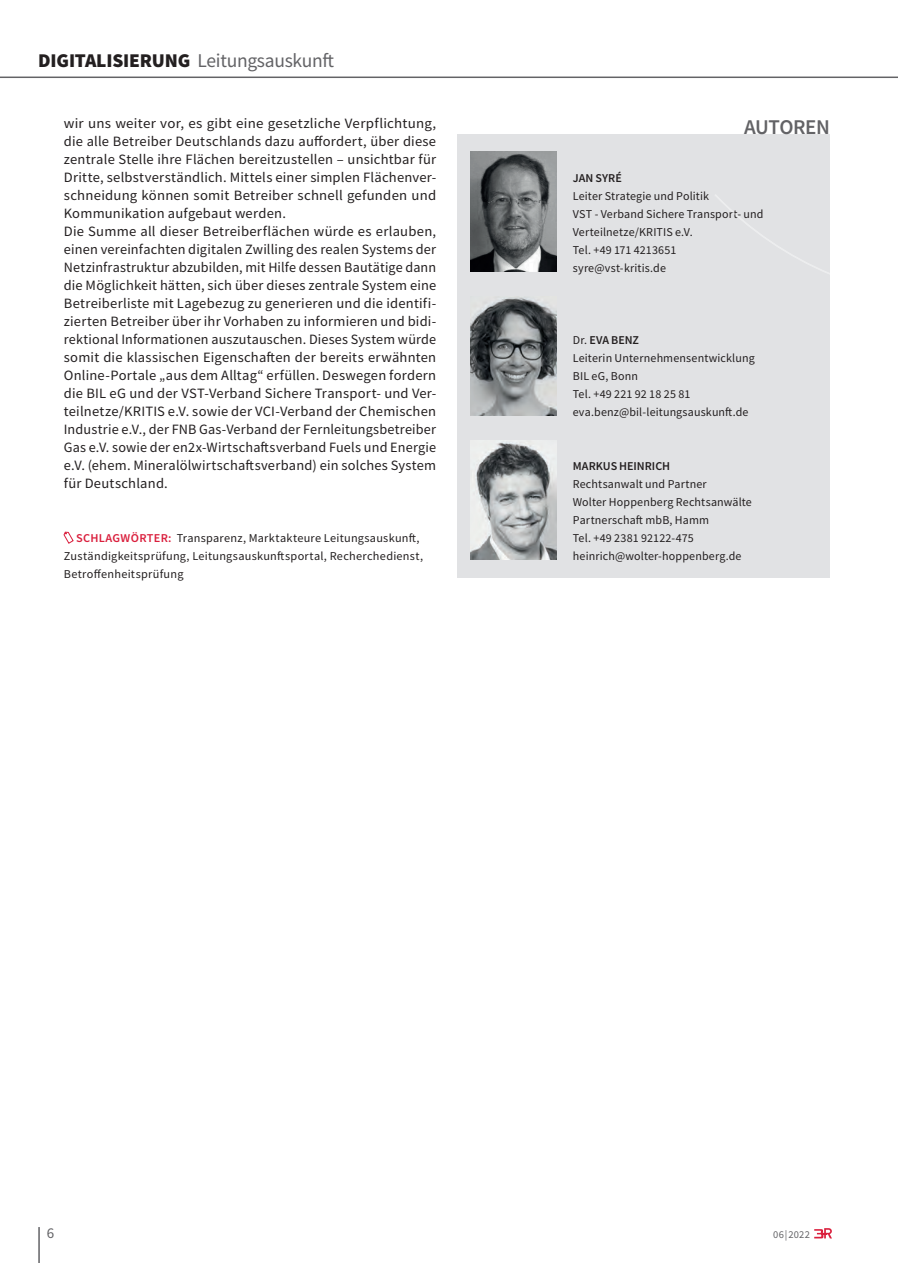
<style>
.page{position:relative;width:898px;height:1263px;background:#fff}
.page>*{position:absolute;margin:0;border:0;box-sizing:border-box;transform-origin:0 0}
.t1{font:600 21px "Source Sans Pro";letter-spacing:-.02em;color:#636366}
.t2{font:19.5px "Source Sans Pro";letter-spacing:-.015em;color:#636366}
.t3{font:15px "Source Sans Pro";color:#636366}
.t4{font:14.25px/18px "Source Sans Pro";letter-spacing:.015em;color:#231f20;scale:1.05 1}
.t5{font:12px/18px "Source Sans Pro";letter-spacing:.015em;color:#231f20}
.t6{font:600 12px "Source Sans Pro";color:#231f20}
.t7{font:10.5px "Source Sans Pro";letter-spacing:.02em;color:#636366}
.s1{font-weight:900;color:#231f20}
.s2{font-weight:600;color:#da1f3d}
.s3{font-weight:600}
</style>
<div class="page">
<hr style="left:38px;top:1227px;width:2px;height:36px;background:#636366">
<svg style="left:814px;top:1228px;width:17px;height:10px"></svg>
<hr style="left:0;top:77px;width:897px;height:1px;background:#636366">
<svg style="left:63px;top:532px;width:11px;height:12px"></svg>
<div style="left:457px;top:134px;width:372px;height:444px;background:#e1e2e4"></div>
<img style="left:470px;top:152px;width:86px;height:120px">
<img style="left:470px;top:297px;width:86px;height:119px">
<img style="left:470px;top:440px;width:86px;height:120px">
<svg style="left:715px;top:194px;width:115px;height:108px"></svg>
<h2 class="t2" style="left:38px;top:49px;width:297px"><span class="s1">DIGITALISIERUNG</span> Leitungsauskunft</h2>
<p class="t4" style="left:64px;top:114px;width:356px">wir uns weiter vor, es gibt eine gesetzliche Verpflichtung, die alle Betreiber Deutschlands dazu auffordert, über diese zentrale Stelle ihre Flächen bereitzustellen – unsichtbar für Dritte, selbstverständlich. Mittels einer simplen Flächenver&shy;schneidung können somit Betreiber schnell gefunden und Kommunikation aufgebaut werden.<br>Die Summe all dieser Betreiberflächen würde es erlauben, einen vereinfachten digitalen Zwilling des realen Systems der Netzinfrastruktur abzubilden, mit Hilfe dessen Bautätige dann die Möglichkeit hätten, sich über dieses zentrale System eine Betreiberliste mit Lagebezug zu generieren und die identifi&shy;zierten Betreiber über ihr Vorhaben zu informieren und bidi&shy;rektional Informationen auszutauschen. Dieses System würde somit die klassischen Eigenschaften der bereits erwähnten Online-Portale „aus dem Alltag“ erfüllen. Deswegen fordern die BIL eG und der VST-Verband Sichere Transport- und Ver&shy;teilnetze/KRITIS e.V. sowie der VCI-Verband der Chemischen Industrie e.V., der FNB Gas-Verband der Fernleitungsbetreiber Gas e.V. sowie der en2x-Wirtschaftsverband Fuels und Energie e.V. (ehem. Mineralölwirtschaftsverband) ein solches System für Deutschland.</p>
<p class="t5" style="left:64px;top:529px;width:360px;text-indent:12px"><span class="s2">SCHLAGWÖRTER:</span> Transparenz, Marktakteure Leitungsauskunft,<br>Zuständigkeitsprüfung, Leitungsauskunftsportal, Recherchedienst,<br>Betroffenheitsprüfung</p>
<h1 class="t1" style="left:743px;top:113px;width:87px">AUTOREN</h1>
<p class="t6" style="left:572px;top:170px;width:50px">JAN SYRÉ</p>
<p class="t5" style="left:572px;top:187px;width:192px">Leiter Strategie und Politik<br>VST - Verband Sichere Transport- und<br>Verteilnetze/KRITIS e.V.<br>Tel. +49 171 4213651 syre@vst-kritis.de</p>
<p class="t5" style="left:572px;top:331px;width:183px">Dr. <span class="s3">EVA BENZ<br></span>Leiterin Unternehmensentwicklung<br>BIL eG, Bonn<br>Tel. +49 221 92 18 25 81 eva.benz@bil-leitungsauskunft.de</p>
<p class="t6" style="left:572px;top:458px;width:99px">MARKUS HEINRICH</p>
<p class="t5" style="left:572px;top:475px;width:180px">Rechtsanwalt und Partner<br>Wolter Hoppenberg Rechtsanwälte<br>Partnerschaft mbB, Hamm<br>Tel. +49 2381 92122-475 heinrich@wolter-hoppenberg.de</p>
<p class="t3" style="left:47px;top:1224px;width:9px">6</p>
<p class="t7" style="left:772px;top:1228px;width:38px">06 | 2022</p>
</div>
